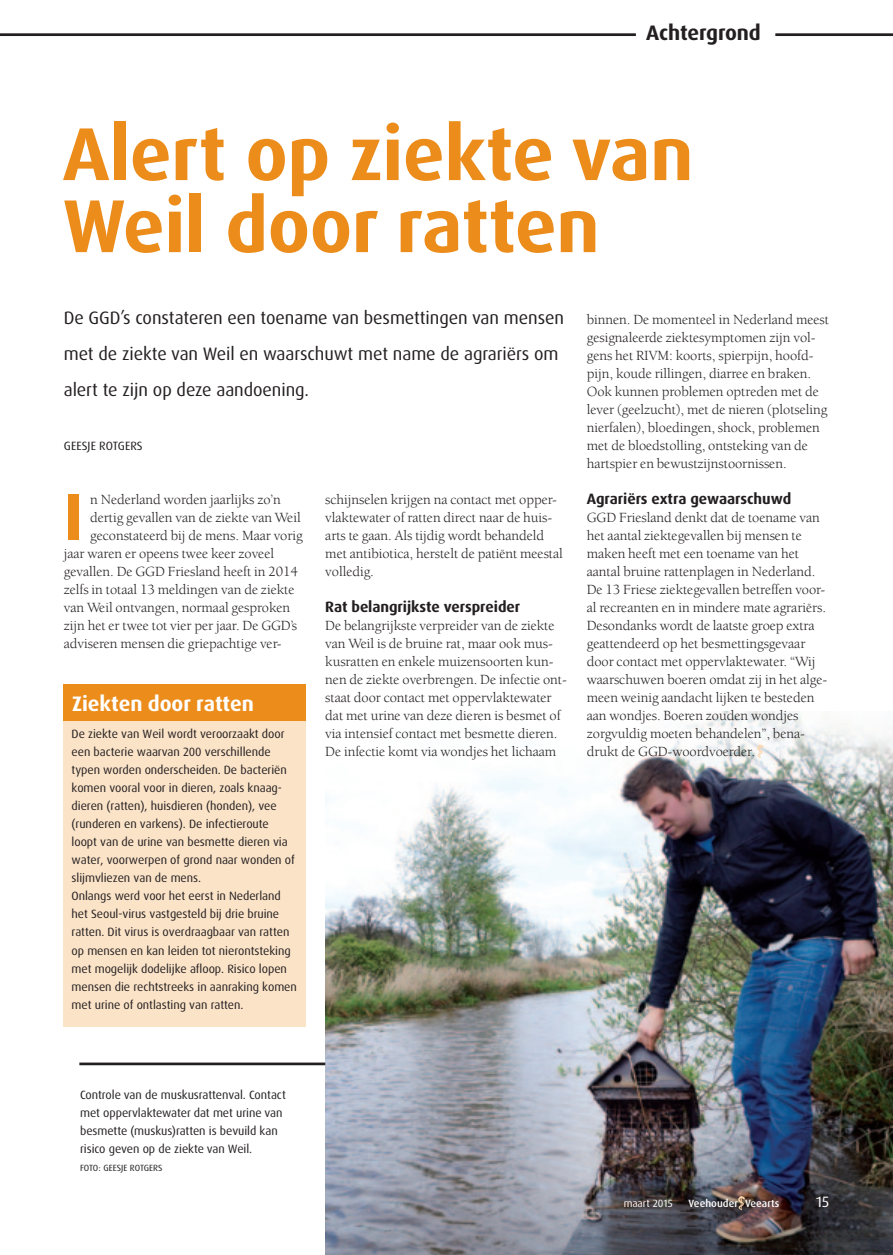
<style>
.page{position:relative;width:893px;height:1255px;background:#fff}
.page>*{position:absolute;margin:0;border:0;box-sizing:border-box;transform-origin:0 0}
.t1{font:700 75px/72px "Dax OT";letter-spacing:-.005em;color:#eb8c1b}
.t2{font:700 66.75px "Dax OT";color:#eb8c1b}
.t3{font:700 21px "Dax OT";letter-spacing:-.005em;color:#fff}
.t4{font:700 21px "Dax OT";letter-spacing:-.005em;color:#231f20}
.t5{font:18px/36px "Dax OT";letter-spacing:-.005em;color:#231f20}
.t6{font:700 15px "Dax OT";letter-spacing:-.005em;color:#231f20}
.t7{font:15px "Dax OT";color:#fff}
.t8{font:14.4px/18px "Berkeley Std";letter-spacing:-.005em;color:#231f20}
.t9{font:12px/18px "Dax OT";letter-spacing:-.005em;color:#231f20}
.t10{font:500 10.5px "Dax OT";letter-spacing:.005em;color:#fff}
.t11{font:10.5px "Dax OT";color:#fff}
.t12{font:9px "Dax OT";letter-spacing:.005em;color:#231f20}
</style>
<div class="page">
<img style="left:325px;top:711px;width:568px;height:543px">
<hr style="left:79px;top:1062px;width:246px;height:3px;background:#231f20">
<div style="left:63px;top:702px;width:242px;height:324px;background:#fbe3c8"></div>
<div style="left:64px;top:684px;width:242px;height:36px;background:#eb8c1b"></div>
<hr style="left:0;top:33px;width:636px;height:3px;background:#231f20">
<hr style="left:775px;top:33px;width:118px;height:3px;background:#231f20">
<svg style="left:738px;top:1195px;width:7px;height:15px"></svg>
<svg style="left:757px;top:744px;width:7px;height:14px"></svg>
<h3 class="t4" style="left:646px;top:19px;width:116px">Achtergrond</h3>
<h1 class="t1" style="left:63px;top:119px;width:632px">Alert op ziekte van<br>Weil door ratten</h1>
<p class="t5" style="left:64px;top:300px;width:502px">De GGD’s constateren een toename van besmettingen van mensen met de ziekte van Weil en waarschuwt met name de agrariërs om alert te zijn op deze aandoening.</p>
<p class="t9" style="left:64px;top:437px;width:80px">Geesje Rotgers</p>
<h2 class="t2" style="left:64px;top:474px;width:21px">I</h2>
<p class="t8" style="left:90px;top:491px;width:192px">n Nederland worden jaarlijks zo’n</p>
<p class="t8" style="left:90px;top:509px;width:212px">dertig gevallen van de ziekte van Weil</p>
<p class="t8" style="left:90px;top:527px;width:214px">geconstateerd bij de mens. Maar vorig</p>
<p class="t8" style="left:64px;top:545px;width:212px">jaar waren er opeens twee keer zoveel</p>
<p class="t8" style="left:64px;top:563px;width:236px">gevallen. De GGD Friesland heeft in 2014</p>
<p class="t8" style="left:64px;top:581px;width:232px">zelfs in totaal 13 meldingen van de ziekte</p>
<p class="t8" style="left:64px;top:599px;width:228px">van Weil ontvangen, normaal gesproken</p>
<p class="t8" style="left:64px;top:617px;width:235px">zijn het er twee tot vier per jaar. De GGD’s</p>
<p class="t8" style="left:64px;top:635px;width:219px">adviseren mensen die griepachtige ver-</p>
<h3 class="t3" style="left:72px;top:689px;width:183px">Ziekten door ratten</h3>
<p class="t9" style="left:72px;top:725px;width:227px">De ziekte van Weil wordt veroorzaakt door een bacterie waarvan 200 verschillende typen worden onderscheiden. De bacteriën komen vooral voor in dieren, zoals knaag&shy;dieren (ratten), huisdieren (honden), vee (runderen en varkens). De infectieroute loopt van de urine van besmette dieren via water, voorwerpen of grond naar wonden of slijmvliezen van de mens.<br>Onlangs werd voor het eerst in Nederland het Seoul-virus vastgesteld bij drie bruine ratten. Dit virus is overdraagbaar van ratten op mensen en kan leiden tot nierontsteking met mogelijk dodelijke afloop. Risico lopen mensen die rechtstreeks in aanraking komen met urine of ontlasting van ratten.</p>
<p class="t8" style="left:325px;top:491px;width:239px">schijnselen krijgen na contact met opper&shy;vlaktewater of ratten direct naar de huis&shy;arts te gaan. Als tijdig wordt behandeld met antibiotica, herstelt de patiënt meestal volledig.</p>
<p class="t6" style="left:325px;top:597px;width:196px">Rat belangrijkste verspreider</p>
<p class="t8" style="left:325px;top:617px;width:243px">De belangrijkste verpreider van de ziekte van Weil is de bruine rat, maar ook mus&shy;kusratten en enkele muizensoorten kun&shy;nen de ziekte overbrengen. De infectie ont&shy;staat door contact met oppervlaktewater dat met urine van deze dieren is besmet of via intensief contact met besmette dieren.<br>De infectie komt via wondjes het lichaam</p>
<p class="t8" style="left:587px;top:311px;width:244px">binnen. De momenteel in Nederland meest gesignaleerde ziektesymptomen zijn vol&shy;gens het RIVM: koorts, spierpijn, hoofd&shy;pijn, koude rillingen, diarree en braken.<br>Ook kunnen problemen optreden met de lever (geelzucht), met de nieren (plotseling nierfalen), bloedingen, shock, problemen met de bloedstolling, ontsteking van de hartspier en bewustzijnstoornissen.</p>
<p class="t6" style="left:587px;top:489px;width:206px">Agrariërs extra gewaarschuwd</p>
<p class="t8" style="left:587px;top:509px;width:242px">GGD Friesland denkt dat de toename van het aantal ziektegevallen bij mensen te maken heeft met een toename van het aantal bruine rattenplagen in Nederland.<br>De 13 Friese ziektegevallen betreffen voor&shy;al recreanten en in mindere mate agrariërs.<br>Desondanks wordt de laatste groep extra geattendeerd op het besmettingsgevaar door contact met oppervlaktewater. “Wij waarschuwen boeren omdat zij in het alge&shy;meen weinig aandacht lijken te besteden aan wondjes. Boeren zouden wondjes zorgvuldig moeten behandelen”, bena&shy;drukt de GGD-woordvoerder.</p>
<p class="t9" style="left:80px;top:1085px;width:207px">Controle van de muskusrattenval. Contact met oppervlaktewater dat met urine van besmette (muskus)ratten is bevuild kan risico geven op de ziekte van Weil.</p>
<p class="t12" style="left:80px;top:1161px;width:84px">Foto: Geesje Rotgers</p>
<p class="t11" style="left:624px;top:1196px;width:51px">maart 2015</p>
<p class="t10" style="left:688px;top:1196px;width:92px">Veehouder Veearts</p>
<p class="t7" style="left:816px;top:1191px;width:15px">15</p>
</div>
